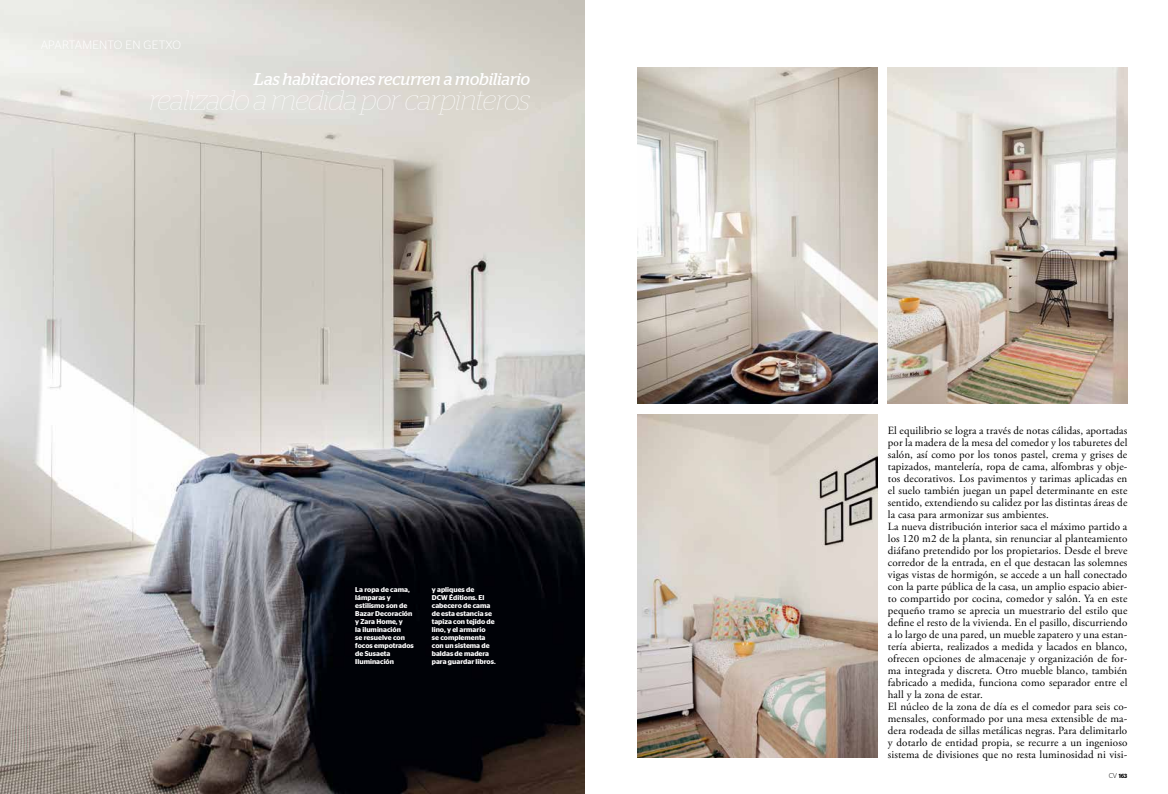
<style>
.page{position:relative;width:1168px;height:794px;background:#fff}
.page>*{position:absolute;margin:0;border:0;box-sizing:border-box;transform-origin:0 0}
.t1{font:italic 17px "Stag";color:#fff}
.t2{font:11px/12px "Adobe Garamond Pro";letter-spacing:.01em;color:#000}
.t3{font:600 7px/8px "Stag Sans";color:#fff}
.t4{font:600 6px "Stag Sans";color:#000;scale:.95 1}
.s1{font-weight:300;font-size:7px}
</style>
<div class="page">
<img style="left:0;top:0;width:584px;height:794px">
<img style="left:638px;top:68px;width:239px;height:336px">
<img style="left:888px;top:68px;width:239px;height:336px">
<img style="left:638px;top:414px;width:239px;height:344px">
<h1 class="t1" style="left:254px;top:69px;width:277px">Las habitaciones recurren a mobiliario</h1>
<p class="t3" style="left:355px;top:585px;width:60px">La ropa de cama, lámparas y estilismo son de<br>Bazar Decoración y Zara Home, y<br>la iluminación<br>se resuelve con focos empotrados de Susaeta<br>Iluminación</p>
<p class="t3" style="left:432px;top:585px;width:65px">y apliques de<br>DCW Éditions. El cabecero de cama de esta estancia se tapiza con tejido de lino, y el armario<br>se complementa con un sistema de baldas de madera para guardar libros.</p>
<p class="t2" style="left:888px;top:425px;width:241px">El equilibrio se logra a través de notas cálidas, aportadas por la madera de la mesa del comedor y los taburetes del salón, así como por los tonos pastel, crema y grises de tapizados, mantelería, ropa de cama, alfombras y obje&shy;tos decorativos. Los pavimentos y tarimas aplicadas en el suelo también juegan un papel determinante en este sentido, extendiendo su calidez por las distintas áreas de la casa para armonizar sus ambientes.<br>La nueva distribución interior saca el máximo partido a los 120 m2 de la planta, sin renunciar al planteamiento diáfano pretendido por los propietarios. Desde el breve corredor de la entrada, en el que destacan las solemnes vigas vistas de hormigón, se accede a un hall conectado con la parte pública de la casa, un amplio espacio abier&shy;to compartido por cocina, comedor y salón. Ya en este pequeño tramo se aprecia un muestrario del estilo que define el resto de la vivienda. En el pasillo, discurriendo a lo largo de una pared, un mueble zapatero y una estan&shy;tería abierta, realizados a medida y lacados en blanco, ofrecen opciones de almacenaje y organización de for&shy;ma integrada y discreta. Otro mueble blanco, también fabricado a medida, funciona como separador entre el hall y la zona de estar.<br>El núcleo de la zona de día es el comedor para seis co&shy;mensales, conformado por una mesa extensible de ma&shy;dera rodeada de sillas metálicas negras. Para delimitarlo y dotarlo de entidad propia, se recurre a un ingenioso sistema de divisiones que no resta luminosidad ni visi-</p>
<p class="t4" style="left:1109px;top:772px;width:21px"><span class="s1">CV</span> 163</p>
</div>
